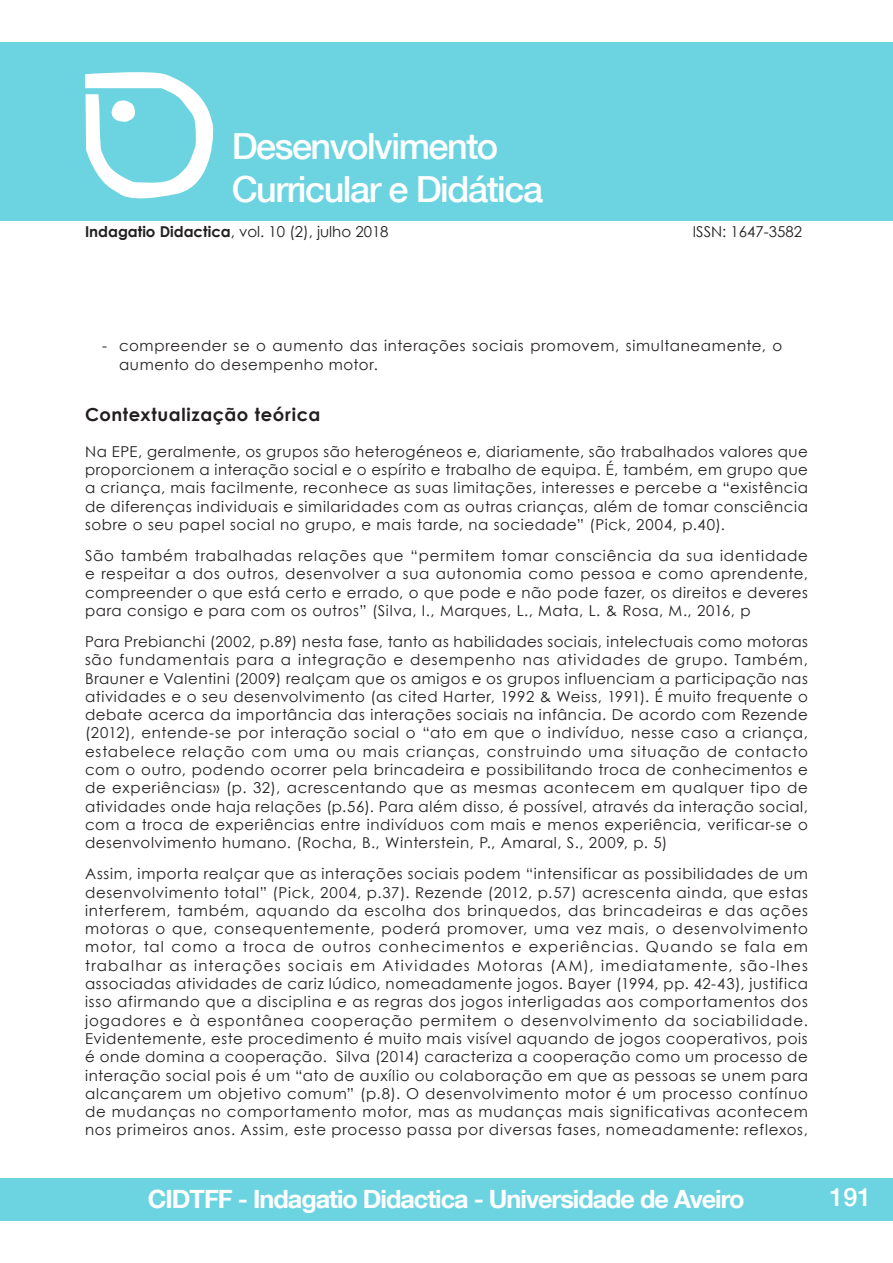
<style>
.page{position:relative;width:893px;height:1263px;background:#fff}
.page>*{position:absolute;margin:0;border:0;box-sizing:border-box;transform-origin:0 0}
.t1{font:500 36px/43.2px "Helvetica Neue LT Com";letter-spacing:-.04em;color:#fff}
.t2{font:700 25.2px "Helvetica Neue LT Com";letter-spacing:-.04em;color:#fff}
.t3{font:500 25.2px "Helvetica Neue LT Com";color:#fff}
.Titulos{font:700 18px "Century Gothic";letter-spacing:.03em;color:#231f20}
.paragrafos{font:15px/18.3px "Century Gothic";letter-spacing:.04em;color:#231f20;text-align:justify}
.paragrafo_Bullets{font:15px/18.3px "Century Gothic";letter-spacing:.04em;color:#231f20}
.paragrafos-2{font:15px "Century Gothic";color:#231f20}
.s1{font-weight:700}
</style>
<div class="page">
<div style="left:0;top:43px;width:893px;height:178px;background:#6cd4e1"></div>
<div style="left:0;top:1178px;width:893px;height:42px;background:#6cd4e1"></div>
<svg style="left:85px;top:72px;width:129px;height:127px"></svg>
<h1 class="t1" style="left:232px;top:124px;width:313px">Desenvolvimento<br>Curricular e Didática</h1>
<p class="paragrafos-2" style="left:85px;top:221px;width:305px"><span class="s1">Indagatio Didactica</span>, vol. 10 (2), julho 2018</p>
<p class="paragrafos-2" style="left:693px;top:221px;width:111px">ISSN: 1647-3582</p>
<p class="paragrafo_Bullets" style="left:119px;top:337px;width:665px;text-indent:-17px">- compreender se o aumento das interações sociais promovem, simultaneamente, o aumento do desempenho motor.</p>
<p class="Titulos" style="left:85px;top:401px;width:237px">Contextualização teórica</p>
<p class="paragrafos" style="left:85px;top:442px;width:724px">Na EPE, geralmente, os grupos são heterogéneos e, diariamente, são trabalhados valores que proporcionem a interação social e o espírito e trabalho de equipa. É, também, em grupo que a criança, mais facilmente, reconhece as suas limitações, interesses e percebe a “existência de diferenças individuais e similaridades com as outras crianças, além de tomar consciência sobre o seu papel social no grupo, e mais tarde, na sociedade” (Pick, 2004, p.40).</p>
<p class="paragrafos" style="left:85px;top:546px;width:724px">São também trabalhadas relações que “permitem tomar consciência da sua identidade e respeitar a dos outros, desenvolver a sua autonomia como pessoa e como aprendente, compreender o que está certo e errado, o que pode e não pode fazer, os direitos e deveres para consigo e para com os outros” (Silva, I., Marques, L., Mata, L. &amp; Rosa, M., 2016, p</p>
<p class="paragrafos" style="left:85px;top:632px;width:724px">Para Prebianchi (2002, p.89) nesta fase, tanto as habilidades sociais, intelectuais como motoras são fundamentais para a integração e desempenho nas atividades de grupo. Também, Brauner e Valentini (2009) realçam que os amigos e os grupos influenciam a participação nas atividades e o seu desenvolvimento (as cited Harter, 1992 &amp; Weiss, 1991). É muito frequente o debate acerca da importância das interações sociais na infância. De acordo com Rezende (2012), entende-se por interação social o “ato em que o indivíduo, nesse caso a criança, estabelece relação com uma ou mais crianças, construindo uma situação de contacto com o outro, podendo ocorrer pela brincadeira e possibilitando troca de conhecimentos e de experiências» (p. 32), acrescentando que as mesmas acontecem em qualquer tipo de atividades onde haja relações (p.56). Para além disso, é possível, através da interação social, com a troca de experiências entre indivíduos com mais e menos experiência, verificar-se o desenvolvimento humano. (Rocha, B., Winterstein, P., Amaral, S., 2009, p. 5)</p>
<p class="paragrafos" style="left:85px;top:864px;width:724px">Assim, importa realçar que as interações sociais podem “intensificar as possibilidades de um desenvolvimento total” (Pick, 2004, p.37). Rezende (2012, p.57) acrescenta ainda, que estas interferem, também, aquando da escolha dos brinquedos, das brincadeiras e das ações motoras o que, consequentemente, poderá promover, uma vez mais, o desenvolvimento motor, tal como a troca de outros conhecimentos e experiências. Quando se fala em trabalhar as interações sociais em Atividades Motoras (AM), imediatamente, são-lhes associadas atividades de cariz lúdico, nomeadamente jogos. Bayer (1994, pp. 42-43), justifica isso afirmando que a disciplina e as regras dos jogos interligadas aos comportamentos dos jogadores e à espontânea cooperação permitem o desenvolvimento da sociabilidade.<br>Evidentemente, este procedimento é muito mais visível aquando de jogos cooperativos, pois é onde domina a cooperação. Silva (2014) caracteriza a cooperação como um processo de interação social pois é um “ato de auxílio ou colaboração em que as pessoas se unem para alcançarem um objetivo comum” (p.8). O desenvolvimento motor é um processo contínuo de mudanças no comportamento motor, mas as mudanças mais significativas acontecem nos primeiros anos. Assim, este processo passa por diversas fases, nomeadamente: reflexos,</p>
<h2 class="t2" style="left:148px;top:1183px;width:598px">CIDTFF - Indagatio Didactica - Universidade de Aveiro</h2>
<h2 class="t3" style="left:829px;top:1181px;width:44px">191</h2>
</div>
